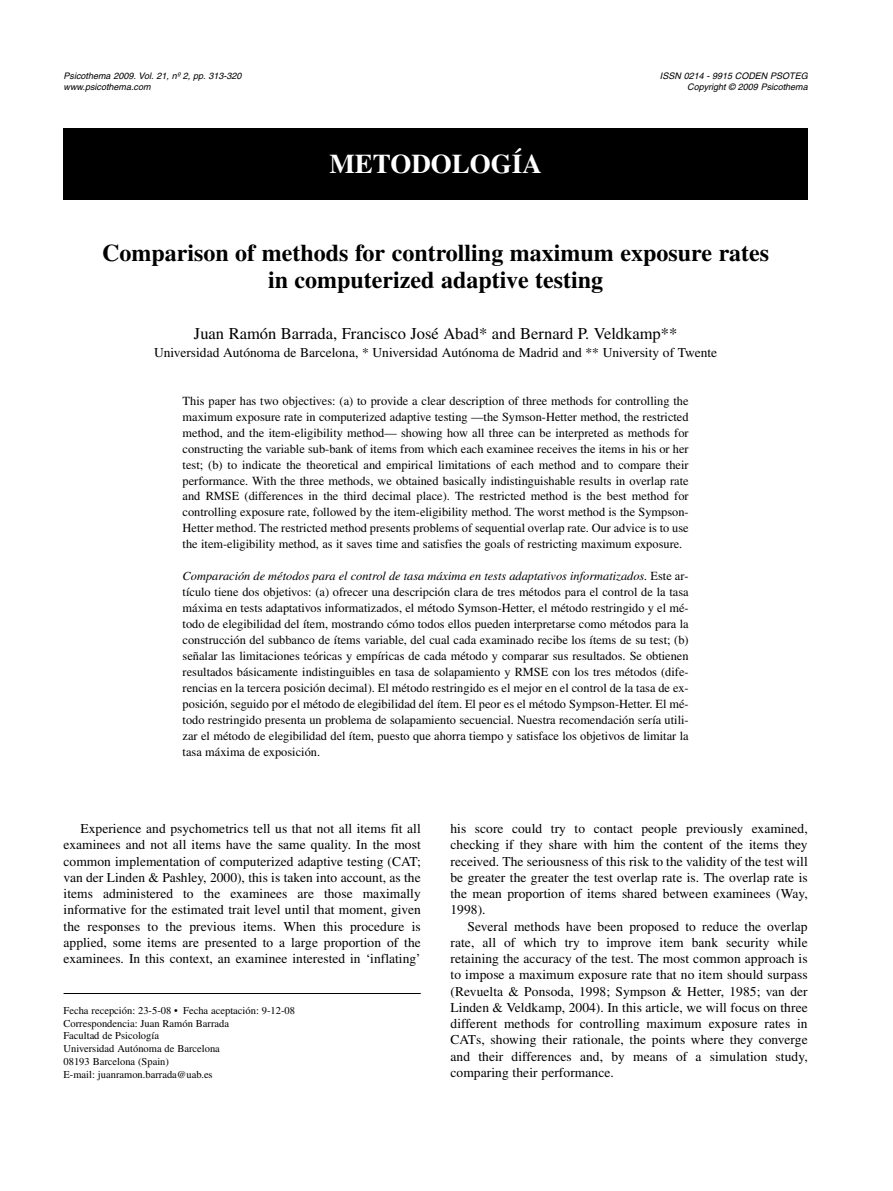
<style>
.page{position:relative;width:893px;height:1191px;background:#fff}
.page>*{position:absolute;margin:0;border:0;box-sizing:border-box;transform-origin:0 0}
.t1{font:700 27px "Times";color:#fff}
.t2{font:700 24px/26.5px "Times";color:#000;text-align:center}
.t3{font:16.5px "Times";color:#000}
.t4{font:13.5px/16.2px "Times";color:#000;text-align:justify}
.t5{font:12.3px/15.9px "Times";color:#000;text-align:justify}
.t6{font:10.5px/12.8px "Times";color:#000}
.t7{font:italic 9px "Helvetica";color:#000}
.s1{font-style:italic}
</style>
<div class="page">
<hr style="left:64px;top:993px;width:357px;height:1px;background:#000">
<div style="left:64px;top:128px;width:744px;height:72px;background:#000"></div>
<p class="t7" style="left:64px;top:73px;width:181px">Psicothema 2009. Vol. 21, nº 2, pp. 313-320</p>
<p class="t7" style="left:660px;top:73px;width:151px">ISSN 0214 - 9915 CODEN PSOTEG</p>
<p class="t7" style="left:64px;top:84px;width:90px">www.psicothema.com</p>
<p class="t7" style="left:687px;top:84px;width:124px">Copy right © 2009 Psicothema</p>
<h1 class="t1" style="left:329px;top:154px;width:214px">METODOLOGÍA</h1>
<h2 class="t2" style="left:102px;top:242px;width:669px">Comparison of methods for controlling maximum exposure rates in computerized adaptive testing</h2>
<h3 class="t3" style="left:194px;top:327px;width:485px">Juan Ramón Barrada, Francisco José Abad* and Bernard P. Veldkamp**</h3>
<p class="t4" style="left:154px;top:345px;width:565px">Universidad Autónoma de Barcelona, * Universidad Autónoma de Madrid and ** University of Twente</p>
<p class="t5" style="left:183px;top:394px;width:507px">This paper has two objectives: (a) to provide a clear description of three methods for controlling the maximum exposure rate in computerized adaptive testing —the Symson-Hetter method, the restricted method, and the item-eligibility method— showing how all three can be interpreted as methods for constructing the variable sub-bank of items from which each examinee receives the items in his or her test; (b) to indicate the theoretical and empirical limitations of each method and to compare their performance. With the three methods, we obtained basically indistinguishable results in overlap rate and RMSE (differences in the third decimal place). The restricted method is the best method for controlling exposure rate, followed by the item-eligibility method. The worst method is the Sympson-Hetter method. The restricted method presents problems of sequential overlap rate. Our advice is to use the item-eligibility method, as it saves time and satisfies the goals of restricting maximum exposure.</p>
<p class="t5" style="left:183px;top:569px;width:507px"><span class="s1">Comparación de métodos para el control de tasa máxima en tests adaptativos informatizados.</span> Este ar&shy;tículo tiene dos objetivos: (a) ofrecer una descripción clara de tres métodos para el control de la tasa máxima en tests adaptativos informatizados, el método Symson-Hetter, el método restringido y el mé&shy;todo de elegibilidad del ítem, mostrando cómo todos ellos pueden interpretarse como métodos para la construcción del subbanco de ítems variable, del cual cada examinado recibe los ítems de su test; (b) señalar las limitaciones teóricas y empíricas de cada método y comparar sus resultados. Se obtienen resultados básicamente indistinguibles en tasa de solapamiento y RMSE con los tres métodos (dife&shy;rencias en la tercera posición decimal). El método restringido es el mejor en el control de la tasa de ex&shy;posición, seguido por el método de elegibilidad del ítem. El peor es el método Sympson-Hetter. El mé&shy;todo restringido presenta un problema de solapamiento secuencial. Nuestra recomendación sería utili&shy;zar el método de elegibilidad del ítem, puesto que ahorra tiempo y satisface los objetivos de limitar la tasa máxima de exposición.</p>
<p class="t4" style="left:64px;top:821px;width:359px;text-indent:17px">Experience and psychometrics tell us that not all items fit all examinees and not all items have the same quality. In the most common implementation of computerized adaptive testing (CAT; van der Linden &amp; Pashley, 2000), this is taken into account, as the items administered to the examinees are those maximally informative for the estimated trait level until that moment, given the responses to the previous items. When this procedure is applied, some items are presented to a large proportion of the examinees. In this context, an examinee interested in ‘inflating’</p>
<p class="t4" style="left:451px;top:821px;width:359px">his score could try to contact people previously examined, checking if they share with him the content of the items they received. The seriousness of this risk to the validity of the test will be greater the greater the test overlap rate is. The overlap rate is the mean proportion of items shared between examinees (Way, 1998).</p>
<p class="t4" style="left:451px;top:919px;width:359px;text-indent:17px">Several methods have been proposed to reduce the overlap rate, all of which try to improve item bank security while retaining the accuracy of the test. The most common approach is to impose a maximum exposure rate that no item should surpass (Revuelta &amp; Ponsoda, 1998; Sympson &amp; Hetter, 1985; van der Linden &amp; Veldkamp, 2004). In this article, we will focus on three different methods for controlling maximum exposure rates in CATs, showing their rationale, the points where they converge and their differences and, by means of a simulation study, comparing their performance.</p>
<p class="t6" style="left:64px;top:1005px;width:233px">Fecha recepción: 23-5-08 • Fecha aceptación: 9-12-08<br>Correspondencia: Juan Ramón Barrada<br>Facultad de Psicología<br>Universidad Autónoma de Barcelona<br>08193 Barcelona (Spain)<br>E-mail: juanramon.barrada@uab.es</p>
</div>
